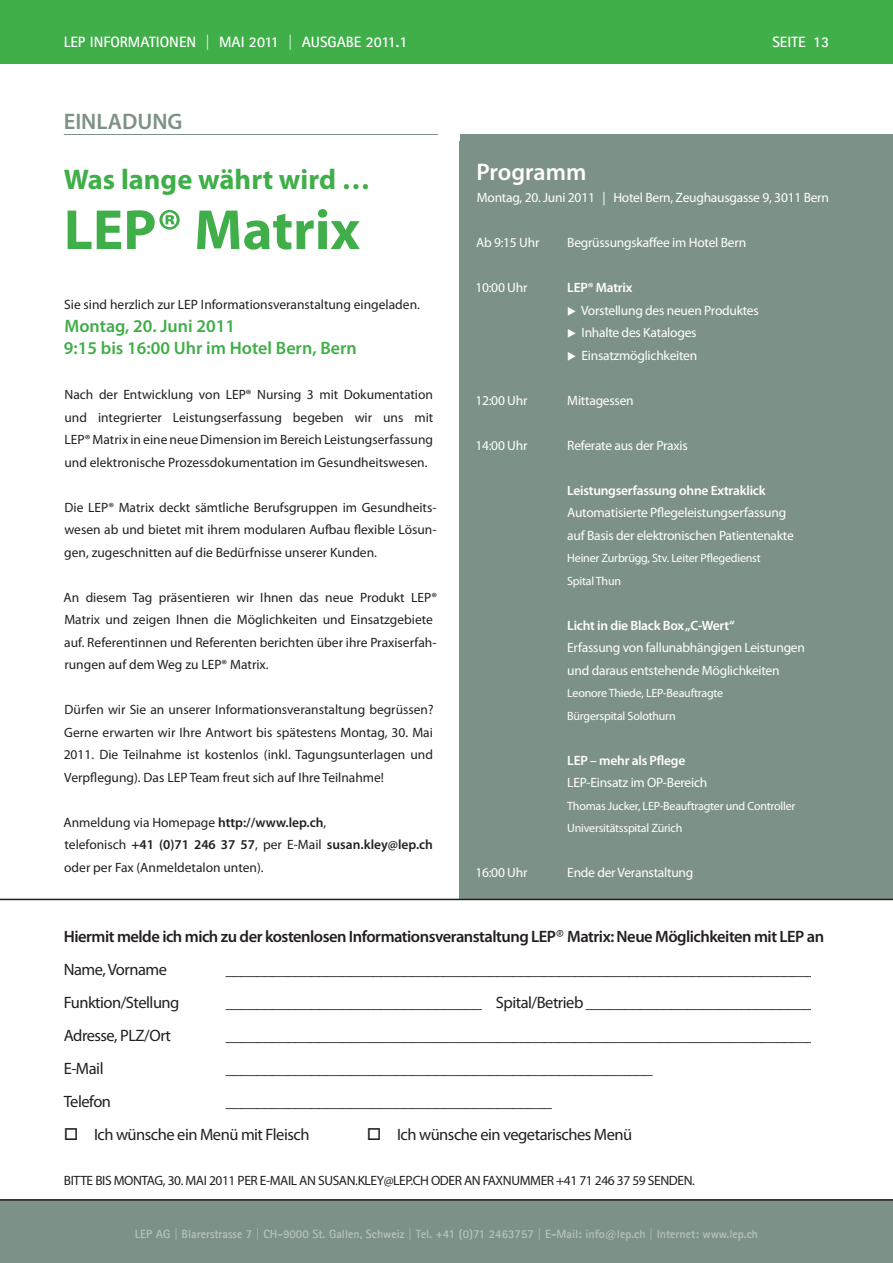
<style>
.page{position:relative;width:893px;height:1263px;background:#fff}
.page>*{position:absolute;margin:0;border:0;box-sizing:border-box;transform-origin:0 0}
.t1{font:700 57px "Myriad Pro";color:#40ae49}
.t2{font:700 28.5px "Myriad Pro";color:#40ae49}
.t3{font:600 24px "Myriad Pro";letter-spacing:-.005em;color:#fff}
.t4{font:600 22.5px "Myriad Pro";color:#7d9286}
.t5{font:600 18px/22.5px "Myriad Pro";color:#40ae49}
.t6{font:16.5px "Myriad Pro";letter-spacing:-.03em;color:#231f20}
.t7{font:600 16.5px/33px "Myriad Pro";letter-spacing:-.03em;color:#231f20}
.t8{font:700 15px "Agfa Rotis Sans Serif";color:#fff}
.t9{font:13.5px/22.5px "Myriad Pro";color:#231f20;text-align:justify}
.t10{font:13.5px/22.5px "Myriad Pro";letter-spacing:-.02em;color:#fff}
.t11{font:13.5px "Myriad Pro";letter-spacing:-.03em;color:#231f20}
.t12{font:600 13.5px "Myriad Pro";letter-spacing:-.02em;color:#fff}
.t13{font:12px/22.5px "Myriad Pro";letter-spacing:-.02em;color:#fff}
.t14{font:700 12px "Agfa Rotis Sans Serif";color:#b6c4bd}
.s1{font-weight:600}
.s2{font-family:"The Sans B2";font-weight:200}
.s3{font-weight:400}
</style>
<div class="page">
<hr style="left:64px;top:134px;width:765px;height:1px;background:#7d9286">
<div style="left:0;top:1199px;width:893px;height:64px;background:#7d9286"></div>
<div style="left:0;top:0;width:893px;height:64px;background:#40ae49"></div>
<div style="left:459px;top:135px;width:434px;height:764px;background:#7d9286"></div>
<svg style="left:0;top:899px;width:893px;height:302px"></svg>
<div style="left:811px;top:968px;width:61px;height:175px;background:#fff"></div>
<div style="left:438px;top:125px;width:21px;height:16px;background:#fff"></div>
<p class="t8" style="left:64px;top:32px;width:345px">LEP INFORMATIONEN | MAI 2011 | AUSGABE 2011.1</p>
<p class="t8" style="left:772px;top:32px;width:58px">SEITE 13</p>
<h3 class="t4" style="left:64px;top:107px;width:120px">EINLADUNG</h3>
<h2 class="t2" style="left:64px;top:161px;width:308px">Was lange währt wird …</h2>
<h1 class="t1" style="left:64px;top:193px;width:298px">LEP® Matrix</h1>
<p class="t9" style="left:64px;top:293px;width:357px">Sie sind herzlich zur LEP Informationsveranstaltung eingeladen.</p>
<h3 class="t5" style="left:64px;top:314px;width:294px">Montag, 20. Juni 2011<br>9:15 bis 16:00 Uhr im Hotel Bern, Bern</h3>
<p class="t9" style="left:64px;top:383px;width:370px">Nach der Entwicklung von LEP® Nursing 3 mit Dokumentation und integrierter Leistungserfassung begeben wir uns mit LEP® Matrix in eine neue Dimension im Bereich Leistungserfassung und elektronische Prozessdokumentation im Gesundheitswesen.</p>
<p class="t9" style="left:64px;top:496px;width:374px">Die LEP® Matrix deckt sämtliche Berufsgruppen im Gesundheits&shy;wesen ab und bietet mit ihrem modularen Aufbau flexible Lösun&shy;gen, zugeschnitten auf die Bedürfnisse unserer Kunden.</p>
<p class="t9" style="left:64px;top:586px;width:375px;text-align:left">An diesem Tag präsentieren wir Ihnen das neue Produkt LEP® Matrix und zeigen Ihnen die Möglichkeiten und Einsatzgebiete auf. Referentinnen und Referenten berichten über ihre Praxiserfah&shy;rungen auf dem Weg zu LEP® Matrix.</p>
<p class="t9" style="left:64px;top:698px;width:371px">Dürfen wir Sie an unserer Informationsveranstaltung begrüssen?<br>Gerne erwarten wir Ihre Antwort bis spätestens Montag, 30. Mai 2011. Die Teilnahme ist kostenlos (inkl. Tagungsunterlagen und Verpflegung). Das LEP Team freut sich auf Ihre Teilnahme!</p>
<p class="t9" style="left:64px;top:811px;width:371px;text-align:left">Anmeldung via Homepage <span class="s1">http://www.lep.ch</span>,<br>telefonisch <span class="s1">+41 (0)71 246 37 57</span>, per E-Mail <span class="s1">susan.kley@lep.ch </span>oder per Fax (Anmeldetalon unten).</p>
<h3 class="t3" style="left:476px;top:156px;width:111px">Programm</h3>
<p class="t10" style="left:477px;top:186px;width:354px">Montag, 20. Juni 2011 | Hotel Bern, Zeughausgasse 9, 3011 Bern</p>
<p class="t10" style="left:476px;top:231px;width:65px">Ab 9:15 Uhr</p>
<p class="t10" style="left:567px;top:231px;width:180px">Begrüssungskaffee im Hotel Bern</p>
<p class="t10" style="left:475px;top:276px;width:54px">10:00 Uhr</p>
<p class="t12" style="left:567px;top:279px;width:67px">LEP® Matrix</p>
<p class="t10" style="left:567px;top:299px;width:193px">◆ Vorstellung des neuen Produktes</p>
<p class="t10" style="left:567px;top:321px;width:131px">◆ Inhalte des Kataloges</p>
<p class="t10" style="left:567px;top:344px;width:132px">◆ Einsatzmöglichkeiten</p>
<p class="t10" style="left:475px;top:389px;width:54px">12:00 Uhr</p>
<p class="t10" style="left:567px;top:389px;width:68px">Mittagessen</p>
<p class="t10" style="left:475px;top:434px;width:54px">14:00 Uhr</p>
<p class="t10" style="left:567px;top:434px;width:122px">Referate aus der Praxis</p>
<p class="t12" style="left:567px;top:482px;width:200px">Leistungserfassung ohne Extraklick</p>
<p class="t10" style="left:567px;top:501px;width:228px">Automatisierte Pflegeleistungserfassung auf Basis der elektronischen Patientenakte</p>
<p class="t13" style="left:567px;top:547px;width:195px">Heiner Zurbrügg, Stv. Leiter Pflegedienst<br>Spital Thun</p>
<p class="t12" style="left:567px;top:617px;width:169px">Licht in die Black Box „C-Wert“</p>
<p class="t10" style="left:567px;top:636px;width:239px">Erfassung von fallunabhängigen Leistungen und daraus entstehende Möglichkeiten</p>
<p class="t13" style="left:567px;top:682px;width:158px">Leonore Thiede, LEP-Beauftragte<br>Bürgerspital Solothurn</p>
<p class="t12" style="left:567px;top:752px;width:120px">LEP – mehr als Pflege</p>
<p class="t10" style="left:567px;top:771px;width:142px">LEP-Einsatz im OP-Bereich</p>
<p class="t13" style="left:567px;top:794px;width:230px">Thomas Jucker, LEP-Beauftragter und Controller<br>Universitätsspital Zürich</p>
<p class="t10" style="left:475px;top:861px;width:54px">16:00 Uhr</p>
<p class="t10" style="left:567px;top:861px;width:128px">Ende der Veranstaltung</p>
<p class="t7" style="left:64px;top:919px;width:762px">Hiermit melde ich mich zu der kostenlosen Informationsveranstaltung LEP<span class="s2">®</span> Matrix: Neue Möglichkeiten mit LEP an<br><span class="s3">Name, Vorname</span></p>
<p class="t6" style="left:226px;top:959px;width:607px">______________________________________________________________________________</p>
<p class="t6" style="left:64px;top:992px;width:117px">Funktion/Stellung</p>
<p class="t6" style="left:226px;top:992px;width:610px">_________________________________ Spital/Betrieb ________________________________</p>
<p class="t6" style="left:64px;top:1025px;width:109px">Adresse, PLZ/Ort</p>
<p class="t6" style="left:226px;top:1025px;width:591px">____________________________________________________________________________</p>
<p class="t6" style="left:64px;top:1058px;width:41px">E-Mail</p>
<p class="t6" style="left:226px;top:1058px;width:429px">_______________________________________________________</p>
<p class="t6" style="left:64px;top:1091px;width:49px">Telefon</p>
<p class="t6" style="left:226px;top:1091px;width:328px">__________________________________________</p>
<p class="t6" style="left:64px;top:1124px;width:247px">□ Ich wünsche ein Menü mit Fleisch</p>
<p class="t6" style="left:367px;top:1124px;width:267px">□ Ich wünsche ein vegetarisches Menü</p>
<p class="t11" style="left:64px;top:1172px;width:633px">BITTE BIS MONTAG, 30. MAI 2011 PER E-MAIL AN SUSAN.KLEY@LEP.CH ODER AN FAXNUMMER +41 71 246 37 59 SENDEN.</p>
<p class="t14" style="left:135px;top:1226px;width:625px">LEP AG | Blarerstrasse 7 | CH-9000 St. Gallen, Schweiz | Tel. +41 (0)71 2463757 | E-Mail: info@lep.ch | Internet: www.lep.ch</p>
</div>
